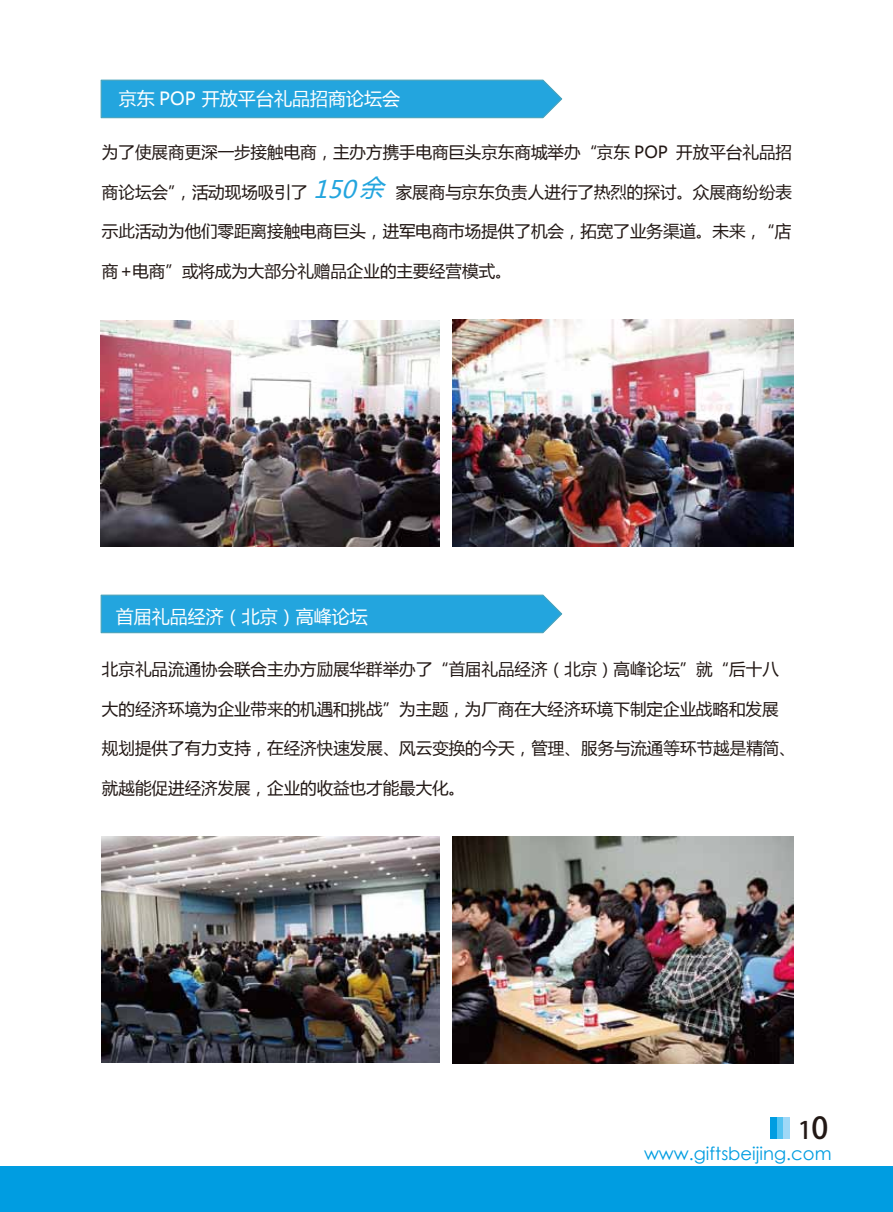
<style>
.page{position:relative;width:893px;height:1212px;background:#fff}
.page>*{position:absolute;margin:0;border:0;box-sizing:border-box;transform-origin:0 0}
.t1{font:500 24px "Koz Go Std";color:#221815}
.t2{font:18px "Microsoft Ya Hei";color:#fff}
.t3{font:18px "Century Gothic";color:#009de1}
.t4{font:16.5px "Microsoft Ya Hei";color:#221815}
.s1{font-style:italic;font-size:24px;color:#23a5de}
.s2{font-size:30px}
</style>
<div class="page">
<svg style="left:100px;top:79px;width:463px;height:40px"></svg>
<div style="left:102px;top:86px;width:450px;height:25px;background:#23a5de"></div>
<svg style="left:100px;top:594px;width:463px;height:40px"></svg>
<div style="left:102px;top:601px;width:450px;height:26px;background:#23a5de"></div>
<img style="left:101px;top:321px;width:338px;height:225px">
<img style="left:453px;top:320px;width:340px;height:227px">
<img style="left:101px;top:836px;width:339px;height:226px">
<img style="left:452px;top:836px;width:341px;height:227px">
<div style="left:0;top:1166px;width:893px;height:46px;background:#009de1"></div>
<div style="left:770px;top:1117px;width:7px;height:21px;background:#009de1"></div>
<div style="left:777px;top:1117px;width:6px;height:21px;background:#54c3f1"></div>
<div style="left:783px;top:1117px;width:7px;height:21px;background:#9fd8f7"></div>
<p class="t2" style="left:119px;top:87px;width:283px">京东 POP 开放平台礼品招商论坛会</p>
<p class="t4" style="left:102px;top:141px;width:692px">为了使展商更深一步接触电商，主办方携手电商巨头京东商城举办“京东 POP 开放平台礼品招</p>
<p class="t4" style="left:102px;top:181px;width:692px">商论坛会”，活动现场吸引了 <span class="s1">150余</span>家展商与京东负责人进行了热烈的探讨。众展商纷纷表</p>
<p class="t4" style="left:102px;top:220px;width:691px">示此活动为他们零距离接触电商巨头，进军电商市场提供了机会，拓宽了业务渠道。未来，“店</p>
<p class="t4" style="left:102px;top:259px;width:411px">商+电商”或将成为大部分礼赠品企业的主要经营模式。</p>
<p class="t2" style="left:116px;top:605px;width:253px">首届礼品经济（北京）高峰论坛</p>
<p class="t4" style="left:102px;top:658px;width:678px">北京礼品流通协会联合主办方励展华群举办了“首届礼品经济（北京）高峰论坛”就“后十八</p>
<p class="t4" style="left:102px;top:697px;width:678px">大的经济环境为企业带来的机遇和挑战”为主题，为厂商在大经济环境下制定企业战略和发展</p>
<p class="t4" style="left:102px;top:737px;width:695px">规划提供了有力支持，在经济快速发展、风云变换的今天，管理、服务与流通等环节越是精简、</p>
<p class="t4" style="left:102px;top:776px;width:365px">就越能促进经济发展，企业的收益也才能最大化。</p>
<h1 class="t1" style="left:798px;top:1114px;width:32px">1<span class="s2">0</span></h1>
<p class="t3" style="left:644px;top:1140px;width:189px">www.giftsbeijing.com</p>
</div>
